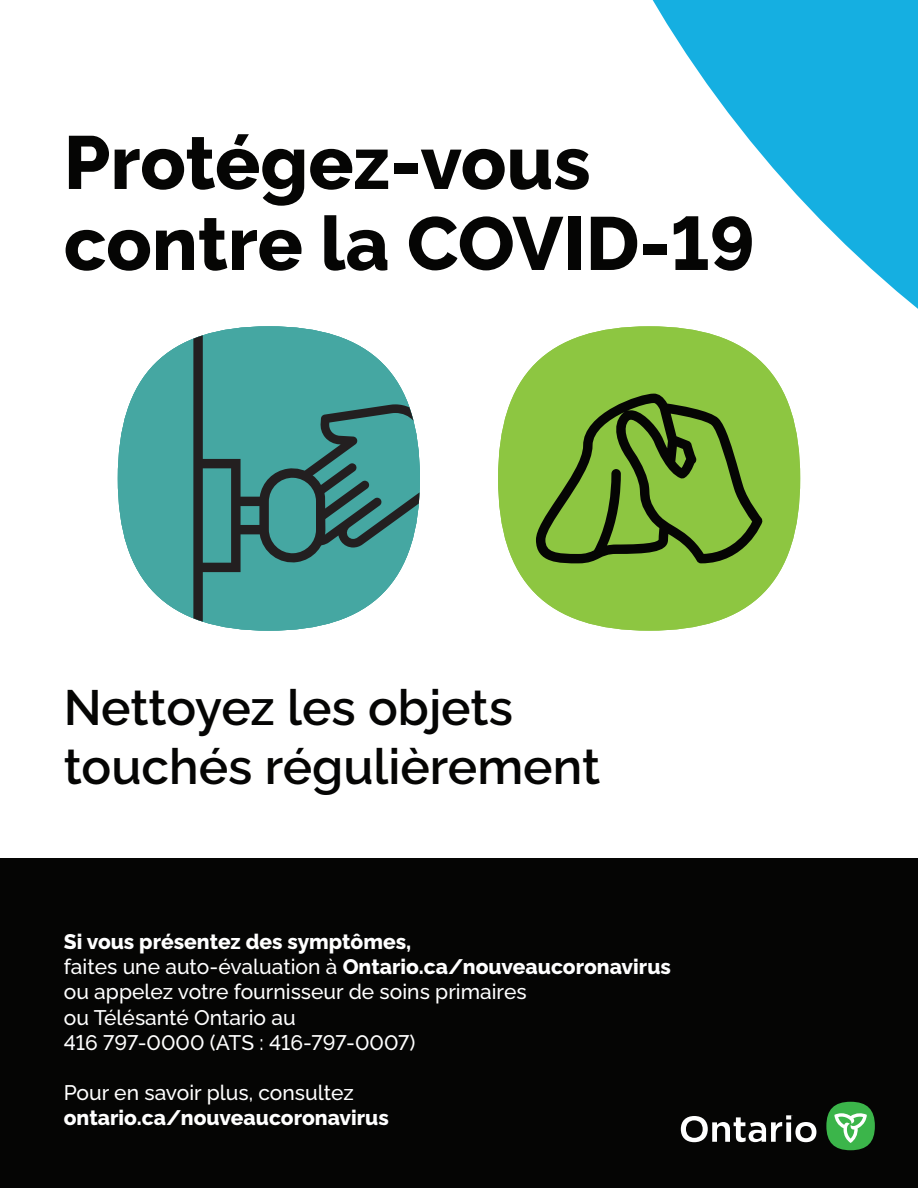
<style>
.page{position:relative;width:918px;height:1188px;background:#fff}
.page>*{position:absolute;margin:0;border:0;box-sizing:border-box;transform-origin:0 0}
.t1{font:800 75px/81px "Algomabeta";color:#050504}
.t2{font:600 49.5px/59.4px "Algomabeta";color:#050504}
.t3{font:500 21px/25.2px "Algomabeta";color:#fff}
.t4{font:800 21px "Algomabeta";color:#fff}
.s1{font-weight:800}
</style>
<div class="page">
<div style="left:0;top:859px;width:918px;height:329px;background:#050504"></div>
<div style="left:826px;top:1102px;width:49px;height:48px;background:#3bb54a;border-radius:50%"></div>
<svg style="left:834px;top:1113px;width:33px;height:30px"></svg>
<svg style="left:681px;top:1115px;width:135px;height:27px"></svg>
<svg style="left:617px;top:0;width:301px;height:364px"></svg>
<div style="left:498px;top:326px;width:302px;height:305px;background:#8dc641;border-radius:50%"></div>
<div style="left:118px;top:326px;width:302px;height:305px;background:#45a7a2;border-radius:50%"></div>
<svg style="left:536px;top:394px;width:227px;height:169px"></svg>
<svg style="left:193px;top:335px;width:227px;height:287px"></svg>
<h1 class="t1" style="left:64px;top:115px;width:693px">Protégez-vous contre la COVID-19</h1>
<h2 class="t2" style="left:64px;top:673px;width:538px">Nettoyez les objets touchés régulièrement</h2>
<p class="t3" style="left:64px;top:927px;width:609px"><span class="s1">Si vous présentez des symptômes,<br></span>faites une auto-évaluation à <span class="s1">Ontario.ca/nouveaucoronavirus </span>ou appelez votre fournisseur de soins primaires<br>ou Télésanté Ontario au<br>416 797-0000 (ATS : 416-797-0007)</p>
<p class="t3" style="left:64px;top:1078px;width:291px">Pour en savoir plus, consultez</p>
<p class="t4" style="left:64px;top:1102px;width:327px">ontario.ca/nouveaucoronavirus</p>
</div>
